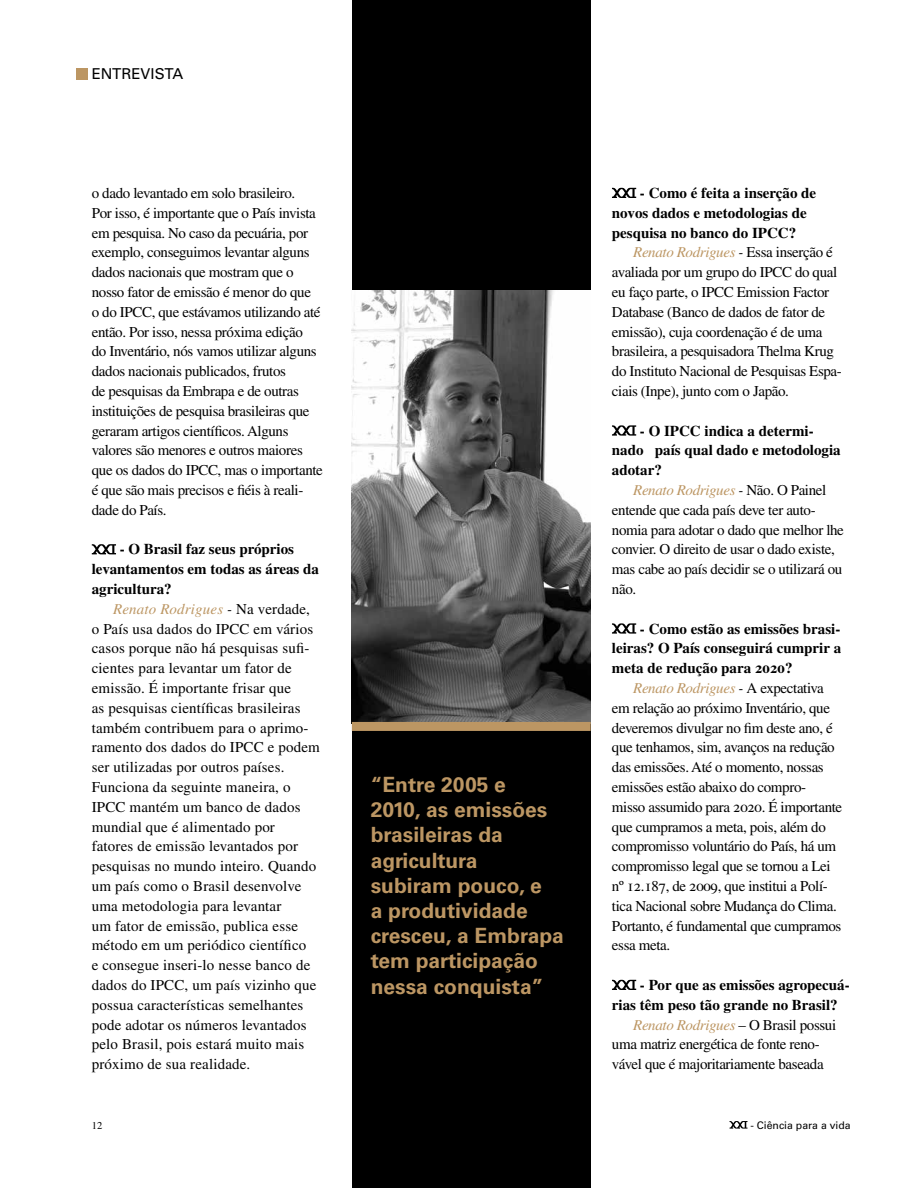
<style>
.page{position:relative;width:918px;height:1188px;background:#fff}
.page>*{position:absolute;margin:0;border:0;box-sizing:border-box;transform-origin:0 0}
.t1{font:700 21px/25.2px "Univers LT Std";color:#bc9663}
.t2{font:15px/19.8px "Times LT Std";letter-spacing:-.025em;color:#000}
.t3{font:15px/19.8px "Times LT Std";letter-spacing:.01em;color:#000}
.t4{font:700 15px/19.8px "Times LT Std";color:#000}
.t5{font:italic 15px "Times LT Std";letter-spacing:-.025em;color:#bc9663}
.t6{font:15px "Univers LT Std";color:#000}
.t7{font:10.5px "Univers LT Std";color:#000}
.t8{font:10.5px "Times LT Std";color:#000}
.s1{font-style:italic;color:#bc9663}
.s2{font-style:italic}
.s3{font-style:normal;color:#000}
</style>
<div class="page">
<svg style="left:730px;top:1121px;width:18px;height:8px"></svg>
<div style="left:352px;top:0;width:239px;height:1188px;background:#000"></div>
<img style="left:352px;top:290px;width:239px;height:432px">
<div style="left:352px;top:722px;width:239px;height:9px;background:#bc9663"></div>
<svg style="left:92px;top:544px;width:24px;height:10px"></svg>
<svg style="left:612px;top:188px;width:24px;height:10px"></svg>
<svg style="left:612px;top:425px;width:24px;height:11px"></svg>
<svg style="left:612px;top:623px;width:24px;height:11px"></svg>
<svg style="left:612px;top:980px;width:24px;height:10px"></svg>
<div style="left:76px;top:68px;width:12px;height:11px;background:#bc9663"></div>
<p class="t6" style="left:92px;top:65px;width:93px">Entrevista</p>
<p class="t2" style="left:92px;top:183px;width:233px">o dado levantado em solo brasileiro.<br>Por isso, é importante que o País invista em pesquisa. No caso da pecuária, por exemplo, conseguimos levantar alguns dados nacionais que mostram que o nosso fator de emissão é menor do que<br>o do IPCC, que estávamos utilizando até então. Por isso, nessa próxima edição<br>do Inventário, nós vamos utilizar alguns dados nacionais publicados, frutos<br>de pesquisas da Embrapa e de outras instituições de pesquisa brasileiras que geraram artigos científicos. Alguns valores são menores e outros maiores que os dados do IPCC, mas o importante é que são mais precisos e fiéis à reali&shy;dade do País.</p>
<p class="t4" style="left:92px;top:539px;width:229px;text-indent:28px">- O Brasil faz seus próprios levantamentos em todas as áreas da agricultura?</p>
<p class="t3" style="left:92px;top:599px;width:230px;text-indent:21px"><span class="s1">Renato Rodrigues</span> <span class="s2">-</span> Na verdade, o País usa dados do IPCC em vários casos porque não há pesquisas sufi&shy;cientes para levantar um fator de emissão. É importante frisar que<br>as pesquisas científicas brasileiras também contribuem para o aprimo&shy;ramento dos dados do IPCC e podem ser utilizadas por outros países.<br>Funciona da seguinte maneira, o<br>IPCC mantém um banco de dados mundial que é alimentado por fatores de emissão levantados por pesquisas no mundo inteiro. Quando um país como o Brasil desenvolve uma metodologia para levantar<br>um fator de emissão, publica esse método em um periódico científico<br>e consegue inseri-lo nesse banco de dados do IPCC, um país vizinho que possua características semelhantes pode adotar os números levantados pelo Brasil, pois estará muito mais próximo de sua realidade.</p>
<p class="t8" style="left:92px;top:1119px;width:12px">12</p>
<h1 class="t1" style="left:371px;top:772px;width:195px">“Entre 2005 e<br>2010, as emissões brasileiras da agricultura subiram pouco, e<br>a produtividade cresceu, a Embrapa tem participação nessa conquista”</h1>
<p class="t4" style="left:612px;top:183px;width:206px;text-indent:28px">- Como é feita a inserção de novos dados e metodologias de pesquisa no banco do IPCC?</p>
<p class="t2" style="left:612px;top:242px;width:231px;text-indent:21px"><span class="s1">Renato Rodrigues</span> <span class="s2">-</span> Essa inserção é avaliada por um grupo do IPCC do qual eu faço parte, o IPCC Emission Factor Database (Banco de dados de fator de emissão), cuja coordenação é de uma brasileira, a pesquisadora Thelma Krug do Instituto Nacional de Pesquisas Espa&shy;ciais (Inpe), junto com o Japão.</p>
<p class="t4" style="left:612px;top:420px;width:230px;text-indent:28px">- O IPCC indica a determi&shy;nado país qual dado e metodologia adotar?</p>
<p class="t2" style="left:612px;top:480px;width:233px;text-indent:21px"><span class="s1">Renato Rodrigues</span> <span class="s2">-</span> Não. O Painel entende que cada país deve ter auto&shy;nomia para adotar o dado que melhor lhe convier. O direito de usar o dado existe, mas cabe ao país decidir se o utilizará ou não.</p>
<p class="t4" style="left:612px;top:618px;width:231px;text-align:justify;text-indent:28px">- Como estão as emissões brasi&shy;leiras? O País conseguirá cumprir a meta de redução para 2020?</p>
<p class="t2" style="left:612px;top:678px;width:232px;text-indent:21px"><span class="s1">Renato Rodrigues</span> <span class="s2">-</span> A expectativa em relação ao próximo Inventário, que deveremos divulgar no fim deste ano, é que tenhamos, sim, avanços na redução das emissões. Até o momento, nossas emissões estão abaixo do compro&shy;misso assumido para 2020. É importante que cumpramos a meta, pois, além do compromisso voluntário do País, há um compromisso legal que se tornou a Lei nº 12.187, de 2009, que institui a Polí&shy;tica Nacional sobre Mudança do Clima.<br>Portanto, é fundamental que cumpramos essa meta.</p>
<p class="t4" style="left:640px;top:975px;width:211px">- Por que as emissões agropecuá-</p>
<p class="t4" style="left:612px;top:995px;width:227px">rias têm peso tão grande no Brasil?</p>
<p class="t5" style="left:633px;top:1016px;width:205px">Renato Rodrigues <span class="s3">– O Brasil possui</span></p>
<p class="t2" style="left:612px;top:1034px;width:209px">uma matriz energética de fonte reno-</p>
<p class="t2" style="left:612px;top:1054px;width:213px">vável que é majoritariamente baseada</p>
<p class="t7" style="left:750px;top:1119px;width:102px">- Ciência para a vida</p>
</div>
